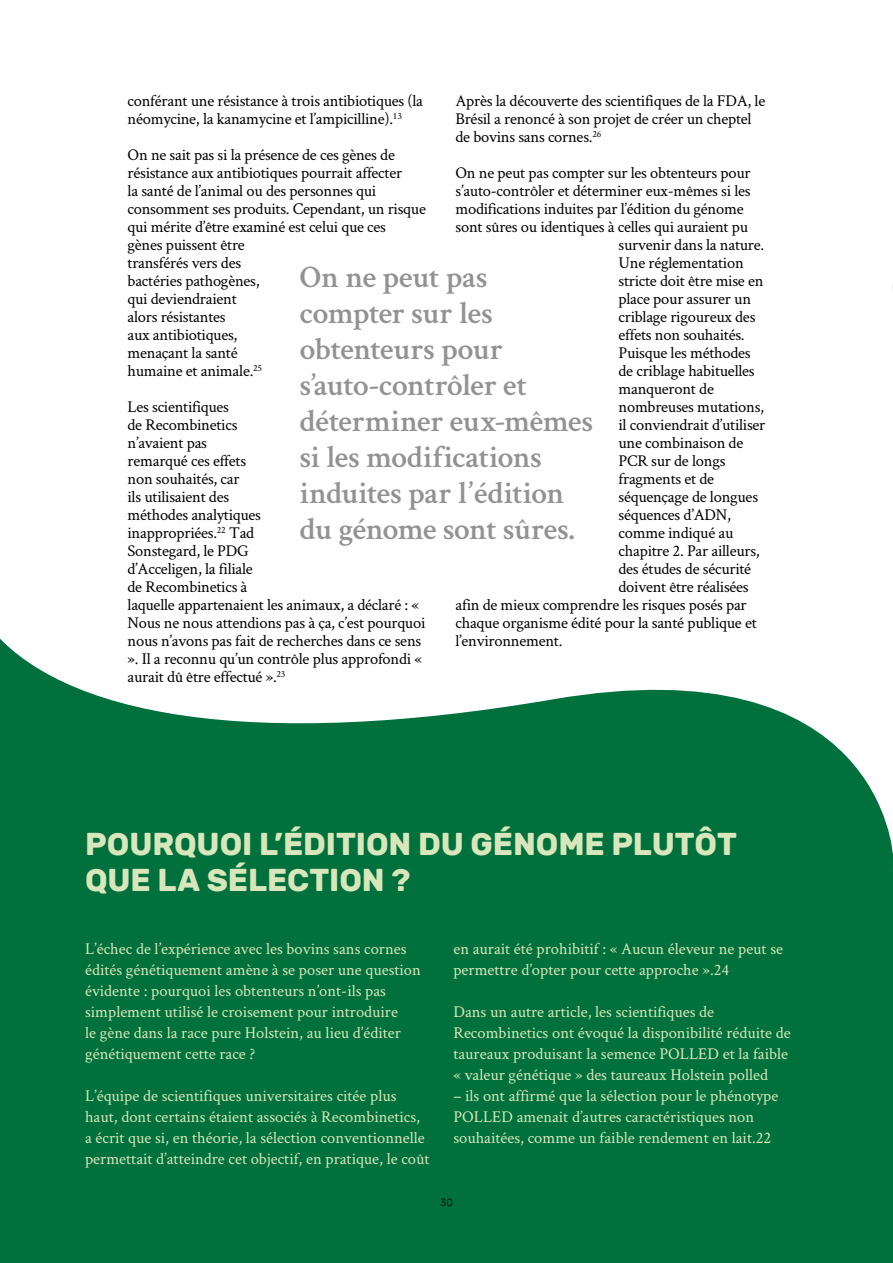
<style>
.page{position:relative;width:893px;height:1263px;background:#fff}
.page>*{position:absolute;margin:0;border:0;box-sizing:border-box;transform-origin:0 0}
.Quote_Crimson_Text_S{font:600 31.5px/36px "Crimson Text";letter-spacing:-.015em;color:#929292}
.HEADER_3_vert_clair{font:700 31.5px/36px "Rubik";letter-spacing:-.005em;color:#d8e7bb}
.Crimson_Text_Reg_11{font:16.5px/18px "Crimson Text";letter-spacing:-.015em;color:#000}
.Crimson_Text_Reg_11-2{font:16.5px/21px "Crimson Text";color:#d8e7bb}
.t1{font:300 10.5px "Rubik";color:#000}
</style>
<div class="page">
<svg style="left:0;top:638px;width:893px;height:625px;background:#1d8052"></svg>
<div style="left:886px;top:872px;width:7px;height:391px;background:#00703c"></div>
<p class="Crimson_Text_Reg_11" style="left:128px;top:91px;width:297px">conférant une résistance à trois antibiotiques (la néomycine, la kanamycine et l’ampicilline).<sup>13</sup></p>
<p class="Crimson_Text_Reg_11" style="left:128px;top:145px;width:300px">On ne sait pas si la présence de ces gènes de résistance aux antibiotiques pourrait affecter<br>la santé de l’animal ou des personnes qui consomment ses produits. Cependant, un risque qui mérite d’être examiné est celui que ces<br>gènes puissent être<br>transférés vers des<br>bactéries pathogènes,<br>qui deviendraient<br>alors résistantes<br>aux antibiotiques,<br>menaçant la santé<br>humaine et animale.<sup>25</sup></p>
<p class="Crimson_Text_Reg_11" style="left:128px;top:397px;width:299px">Les scientifiques<br>de Recombinetics<br>n’avaient pas<br>remarqué ces effets<br>non souhaités, car<br>ils utilisaient des<br>méthodes analytiques<br>inappropriées.<sup>22</sup> Tad<br>Sonstegard, le PDG<br>d’Acceligen, la filiale<br>de Recombinetics à<br>laquelle appartenaient les animaux, a déclaré : «<br>Nous ne nous attendions pas à ça, c’est pourquoi nous n’avons pas fait de recherches dans ce sens ». Il a reconnu qu’un contrôle plus approfondi « aurait dû être effectué ».<sup>23</sup></p>
<p class="Crimson_Text_Reg_11" style="left:455px;top:91px;width:311px">Après la découverte des scientifiques de la FDA, le<br>Brésil a renoncé à son projet de créer un cheptel de bovins sans cornes.<sup>26</sup></p>
<p class="Crimson_Text_Reg_11" style="left:455px;top:163px;width:297px">On ne peut pas compter sur les obtenteurs pour</p>
<p class="Crimson_Text_Reg_11" style="left:455px;top:181px;width:297px">s’auto-contrôler et déterminer eux-mêmes si les</p>
<p class="Crimson_Text_Reg_11" style="left:455px;top:199px;width:290px">modifications induites par l’édition du génome</p>
<p class="Crimson_Text_Reg_11" style="left:455px;top:217px;width:294px">sont sûres ou identiques à celles qui auraient pu</p>
<p class="Crimson_Text_Reg_11" style="left:618px;top:235px;width:147px">survenir dans la nature.</p>
<p class="Crimson_Text_Reg_11" style="left:618px;top:253px;width:127px">Une réglementation</p>
<p class="Crimson_Text_Reg_11" style="left:618px;top:271px;width:146px">stricte doit être mise en</p>
<p class="Crimson_Text_Reg_11" style="left:618px;top:289px;width:134px">place pour assurer un</p>
<p class="Crimson_Text_Reg_11" style="left:618px;top:307px;width:138px">criblage rigoureux des</p>
<p class="Crimson_Text_Reg_11" style="left:618px;top:325px;width:128px">effets non souhaités.</p>
<p class="Crimson_Text_Reg_11" style="left:618px;top:343px;width:134px">Puisque les méthodes</p>
<p class="Crimson_Text_Reg_11" style="left:618px;top:361px;width:138px">de criblage habituelles</p>
<p class="Crimson_Text_Reg_11" style="left:618px;top:379px;width:97px">manqueront de</p>
<p class="Crimson_Text_Reg_11" style="left:618px;top:397px;width:147px">nombreuses mutations,</p>
<p class="Crimson_Text_Reg_11" style="left:618px;top:415px;width:148px">il conviendrait d’utiliser</p>
<p class="Crimson_Text_Reg_11" style="left:618px;top:433px;width:126px">une combinaison de</p>
<p class="Crimson_Text_Reg_11" style="left:618px;top:451px;width:108px">PCR sur de longs</p>
<p class="Crimson_Text_Reg_11" style="left:618px;top:469px;width:97px">fragments et de</p>
<p class="Crimson_Text_Reg_11" style="left:618px;top:487px;width:141px">séquençage de longues</p>
<p class="Crimson_Text_Reg_11" style="left:618px;top:505px;width:114px">séquences d’ADN,</p>
<p class="Crimson_Text_Reg_11" style="left:618px;top:523px;width:116px">comme indiqué au</p>
<p class="Crimson_Text_Reg_11" style="left:618px;top:541px;width:143px">chapitre 2. Par ailleurs,</p>
<p class="Crimson_Text_Reg_11" style="left:618px;top:559px;width:134px">des études de sécurité</p>
<p class="Crimson_Text_Reg_11" style="left:618px;top:577px;width:132px">doivent être réalisées</p>
<p class="Crimson_Text_Reg_11" style="left:455px;top:595px;width:293px">afin de mieux comprendre les risques posés par</p>
<p class="Crimson_Text_Reg_11" style="left:455px;top:613px;width:303px">chaque organisme édité pour la santé publique et</p>
<p class="Crimson_Text_Reg_11" style="left:455px;top:631px;width:109px">l’environnement.</p>
<p class="Quote_Crimson_Text_S" style="left:300px;top:257px;width:294px">On ne peut pas compter sur les obtenteurs pour s’auto-contrôler et déterminer eux-mêmes si les modifications induites par l’édition du génome sont sûres.</p>
<p class="HEADER_3_vert_clair" style="left:85px;top:827px;width:653px">POURQUOI L’ÉDITION DU GÉNOME PLUTÔT<br>QUE LA SÉLECTION ?</p>
<p class="Crimson_Text_Reg_11-2" style="left:85px;top:938px;width:337px">L’échec de l’expérience avec les bovins sans cornes édités génétiquement amène à se poser une question évidente : pourquoi les obtenteurs n’ont-ils pas simplement utilisé le croisement pour introduire<br>le gène dans la race pure Holstein, au lieu d’éditer génétiquement cette race ?</p>
<p class="Crimson_Text_Reg_11-2" style="left:85px;top:1085px;width:346px">L’équipe de scientifiques universitaires citée plus haut, dont certains étaient associés à Recombinetics, a écrit que si, en théorie, la sélection conventionnelle permettait d’atteindre cet objectif, en pratique, le coût</p>
<p class="Crimson_Text_Reg_11-2" style="left:453px;top:938px;width:331px">en aurait été prohibitif : « Aucun éleveur ne peut se permettre d’opter pour cette approche ».24</p>
<p class="Crimson_Text_Reg_11-2" style="left:453px;top:1001px;width:339px">Dans un autre article, les scientifiques de Recombinetics ont évoqué la disponibilité réduite de taureaux produisant la semence POLLED et la faible « valeur génétique » des taureaux Holstein polled</p>
<p class="Crimson_Text_Reg_11-2" style="left:453px;top:1085px;width:326px">– ils ont affirmé que la sélection pour le phénotype<br>POLLED amenait d’autres caractéristiques non souhaitées, comme un faible rendement en lait.22</p>
<p class="t1" style="left:440px;top:1197px;width:14px">30</p>
</div>
